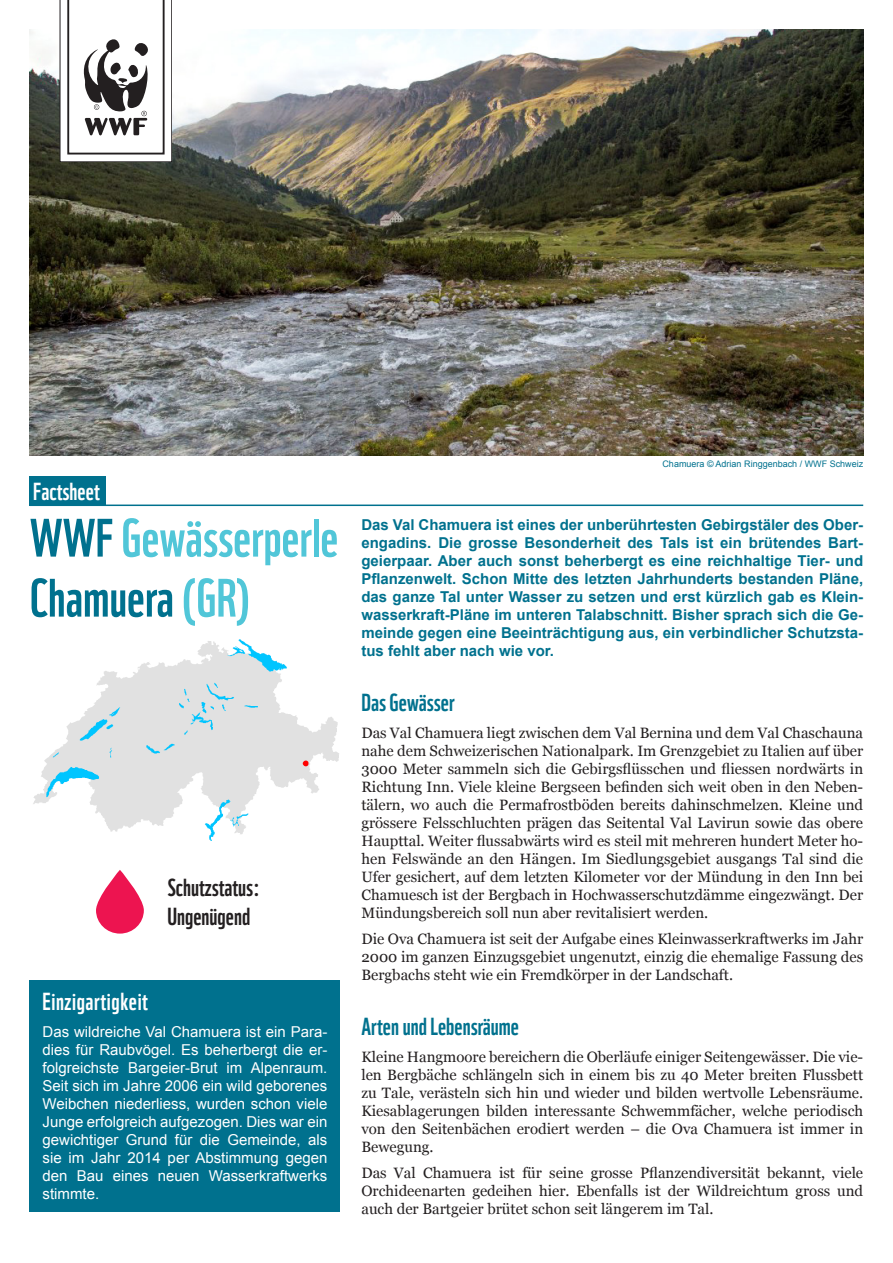
<style>
.page{position:relative;width:893px;height:1263px;background:#fff}
.page>*{position:absolute;margin:0;border:0;box-sizing:border-box;transform-origin:0 0}
.t1{font:52.5px "WWF";color:#51c6d8}
.t2{font:52.5px "WWF";color:#00718e}
.t3{font:24px "WWF";color:#00718e}
.t4{font:24px "WWF";color:#231f20}
.t5{font:24px "WWF";letter-spacing:.025em;color:#fff}
.t6{font:24px "WWF";color:#fff}
.t7{font:15px/18px "Georgia";color:#231f20;text-align:justify}
.t8{font:700 15px/18px "Arial";color:#00718e;text-align:justify}
.t9{font:15px/18px "Arial";color:#fff;text-align:justify}
.t10{font:9px "Arial";color:#00718e}
.s1{color:#00718e}
.s2{color:#51c6d8}
</style>
<div class="page">
<img style="left:30px;top:30px;width:833px;height:425px">
<img style="left:33px;top:639px;width:306px;height:202px">
<div style="left:29px;top:476px;width:77px;height:30px;background:#00718e"></div>
<hr style="left:30px;top:504px;width:833px;height:2px;background:#00718e">
<div style="left:30px;top:980px;width:310px;height:231px;background:#00718e"></div>
<svg style="left:60px;top:0;width:112px;height:162px"></svg>
<svg style="left:96px;top:870px;width:48px;height:63px;fill:#ed1450"></svg>
<p class="t6" style="left:33px;top:472px;width:68px">Factsheet</p>
<p class="t1" style="left:30px;top:497px;width:310px"><span class="s1">WWF</span> Gewässerperle</p>
<p class="t2" style="left:30px;top:557px;width:222px">Chamuera <span class="s2">(GR)</span></p>
<p class="t4" style="left:167px;top:868px;width:94px">Schutzstatus:</p>
<p class="t4" style="left:167px;top:897px;width:84px">Ungenügend</p>
<p class="t5" style="left:43px;top:983px;width:107px">Einzigartigkeit</p>
<p class="t9" style="left:43px;top:1023px;width:286px">Das wildreiche Val Chamuera ist ein Para&shy;dies für Raubvögel. Es beherbergt die er&shy;folgreichste Bargeier-Brut im Alpenraum.<br>Seit sich im Jahre 2006 ein wild geborenes Weibchen niederliess, wurden schon viele Junge erfolgreich aufgezogen. Dies war ein gewichtiger Grund für die Gemeinde, als sie im Jahr 2014 per Abstimmung gegen den Bau eines neuen Wasserkraftwerks stimmte.</p>
<p class="t10" style="left:662px;top:458px;width:202px">Chamuera © Adrian Ringgenbach / WWF Schweiz</p>
<p class="t8" style="left:361px;top:516px;width:503px">Das Val Chamuera ist eines der unberührtesten Gebirgstäler des Ober&shy;engadins. Die grosse Besonderheit des Tals ist ein brütendes Bart&shy;geierpaar. Aber auch sonst beherbergt es eine reichhaltige Tier- und Pflanzenwelt. Schon Mitte des letzten Jahrhunderts bestanden Pläne, das ganze Tal unter Wasser zu setzen und erst kürzlich gab es Klein&shy;wasserkraft-Pläne im unteren Talabschnitt. Bisher sprach sich die Ge&shy;meinde gegen eine Beeinträchtigung aus, ein verbindlicher Schutzsta&shy;tus fehlt aber nach wie vor.</p>
<p class="t3" style="left:361px;top:684px;width:95px">Das Gewässer</p>
<p class="t7" style="left:361px;top:723px;width:503px">Das Val Chamuera liegt zwischen dem Val Bernina und dem Val Chaschauna nahe dem Schweizerischen Nationalpark. Im Grenzgebiet zu Italien auf über 3000 Meter sammeln sich die Gebirgsflüsschen und fliessen nordwärts in Richtung Inn. Viele kleine Bergseen befinden sich weit oben in den Neben&shy;tälern, wo auch die Permafrostböden bereits dahinschmelzen. Kleine und grössere Felsschluchten prägen das Seitental Val Lavirun sowie das obere Haupttal. Weiter flussabwärts wird es steil mit mehreren hundert Meter ho&shy;hen Felswände an den Hängen. Im Siedlungsgebiet ausgangs Tal sind die Ufer gesichert, auf dem letzten Kilometer vor der Mündung in den Inn bei Chamuesch ist der Bergbach in Hochwasserschutzdämme eingezwängt. Der Mündungsbereich soll nun aber revitalisiert werden.</p>
<p class="t7" style="left:361px;top:929px;width:503px">Die Ova Chamuera ist seit der Aufgabe eines Kleinwasserkraftwerks im Jahr 2000 im ganzen Einzugsgebiet ungenutzt, einzig die ehemalige Fassung des Bergbachs steht wie ein Fremdkörper in der Landschaft.</p>
<p class="t3" style="left:361px;top:1008px;width:159px">Arten und Lebensräume</p>
<p class="t7" style="left:361px;top:1047px;width:503px">Kleine Hangmoore bereichern die Oberläufe einiger Seitengewässer. Die vie&shy;len Bergbäche schlängeln sich in einem bis zu 40 Meter breiten Flussbett zu Tale, verästeln sich hin und wieder und bilden wertvolle Lebensräume.<br>Kiesablagerungen bilden interessante Schwemmfächer, welche periodisch von den Seitenbächen erodiert werden – die Ova Chamuera ist immer in Bewegung.</p>
<p class="t7" style="left:361px;top:1163px;width:503px">Das Val Chamuera ist für seine grosse Pflanzendiversität bekannt, viele Orchideenarten gedeihen hier. Ebenfalls ist der Wildreichtum gross und auch der Bartgeier brütet schon seit längerem im Tal.</p>
</div>
